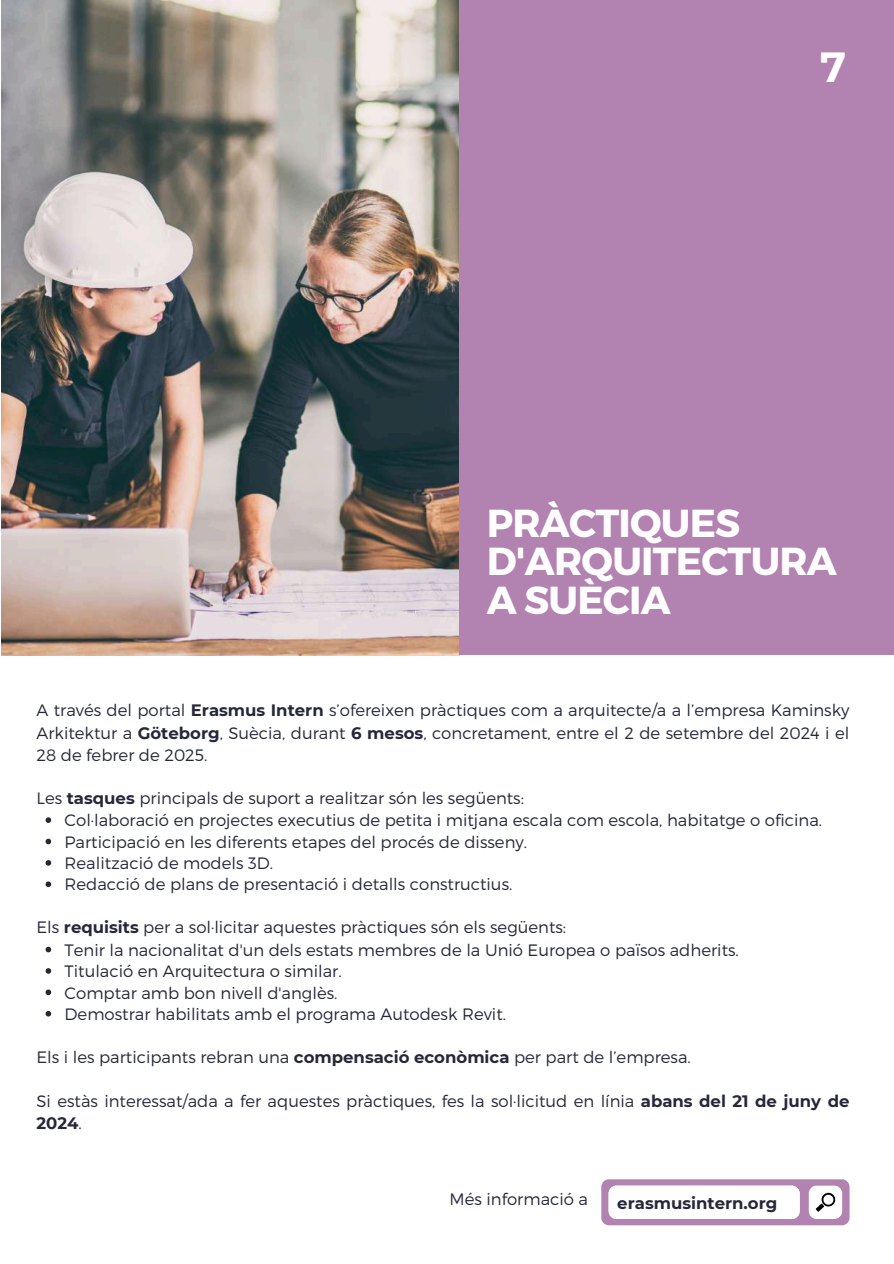
<style>
.page{position:relative;width:894px;height:1264px;background:#fff}
.page>*{position:absolute;margin:0;border:0;box-sizing:border-box;transform-origin:0 0}
.t1{font:700 42px "Montserrat";color:#fff}
.t2{font:700 39px/38.2px "Montserrat";letter-spacing:-.02em;color:#fdfdfd}
.t3{font:300 16.5px/21.6px "Montserrat";color:#26283a}
.t4{font:700 16.5px "Montserrat";color:#26283a}
.s1{font-weight:700}
</style>
<div class="page">
<svg style="left:601px;top:1179px;width:247px;height:46px"></svg>
<div style="left:608px;top:1185px;width:191px;height:33px;background:#fff;border-radius:8px"></div>
<img style="left:1px;top:0;width:458px;height:655px">
<div style="left:459px;top:0;width:434px;height:654px;background:#b282b0"></div>
<svg style="left:46px;top:817px;width:5px;height:6px"></svg>
<svg style="left:46px;top:838px;width:5px;height:6px"></svg>
<svg style="left:46px;top:860px;width:5px;height:5px"></svg>
<svg style="left:46px;top:881px;width:5px;height:6px"></svg>
<svg style="left:46px;top:946px;width:5px;height:6px"></svg>
<svg style="left:46px;top:968px;width:5px;height:5px"></svg>
<svg style="left:46px;top:989px;width:5px;height:6px"></svg>
<svg style="left:46px;top:1010px;width:5px;height:6px"></svg>
<h1 class="t1" style="left:819px;top:42px;width:28px">7</h1>
<h2 class="t2" style="left:486px;top:502px;width:351px">PRÀCTIQUES<br>D'ARQUITECTURA<br>A SUÈCIA</h2>
<p class="t3" style="left:37px;top:698px;width:814px;line-height:22.5px;text-align:justify">A través del portal <span class="s1">Erasmus Intern</span> s’ofereixen pràctiques com a arquitecte/a a l’empresa Kaminsky Arkitektur a <span class="s1">Göteborg</span>, Suècia, durant <span class="s1">6 mesos</span>, concretament, entre el 2 de setembre del 2024 i el 28 de febrer de 2025.</p>
<p class="t3" style="left:65px;top:786px;width:758px;text-indent:-28px">Les <span class="s1">tasques</span> principals de suport a realitzar són les següents:<br>Col·laboració en projectes executius de petita i mitjana escala com escola, habitatge o oficina.<br>Participació en les diferents etapes del procés de disseny.<br>Realització de models 3D.<br>Redacció de plans de presentació i detalls constructius.</p>
<p class="t3" style="left:65px;top:915px;width:675px;text-indent:-28px">Els <span class="s1">requisits</span> per a sol·licitar aquestes pràctiques són els següents:<br>Tenir la nacionalitat d'un dels estats membres de la Unió Europea o països adherits.<br>Titulació en Arquitectura o similar.<br>Comptar amb bon nivell d'anglès.<br>Demostrar habilitats amb el programa Autodesk Revit.</p>
<p class="t3" style="left:37px;top:1045px;width:655px">Els i les participants rebran una <span class="s1">compensació econòmica</span> per part de l’empresa.</p>
<p class="t3" style="left:37px;top:1088px;width:814px;line-height:22.5px">Si estàs interessat/ada a fer aquestes pràctiques, fes la sol·licitud en línia <span class="s1">abans del 21 de juny de<br>2024</span>.</p>
<p class="t3" style="left:449px;top:1187px;width:140px">Més informació a</p>
<p class="t4" style="left:617px;top:1192px;width:162px">erasmusintern.org</p>
</div>
